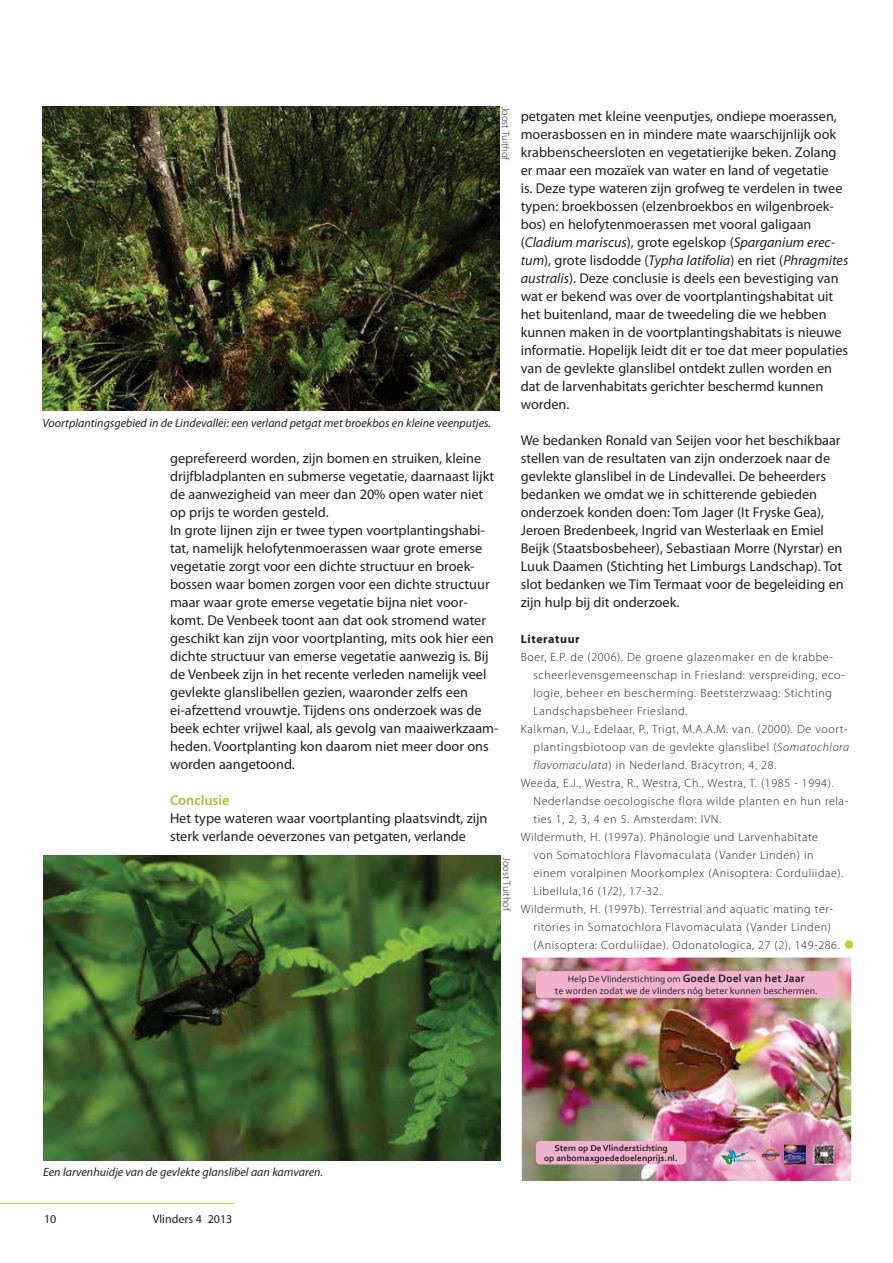
<style>
.page{position:relative;width:893px;height:1263px;background:#fff}
.page>*{position:absolute;margin:0;border:0;box-sizing:border-box;transform-origin:0 0}
.t1{font:14.25px/18px "Myriad Pro";color:#231f20}
.t2{font:600 14.25px "Myriad Pro";color:#a6c039}
.t3{font:300 12px "Myriad Pro";letter-spacing:.05em;color:#231f20}
.t4{font:italic 12px "Myriad Pro";color:#231f20}
.t5{font:12px "Myriad Pro";color:#231f20}
.t6{font:700 12px "Myriad Pro";letter-spacing:.05em;color:#231f20}
.t7{font:300 10.5px "Myriad Pro";color:#231f20}
.t8{font:9.75px "Corbel";color:#231f20;scale:1.04 1}
.t9{font:9.45px "Corbel";color:#231f20;scale:1.04 1}
.t10{font:700 9px/10.8px "Corbel";color:#231f20;text-align:center;scale:1.04 1}
.s1{font-style:italic}
.s2{font-weight:700;font-size:11.25px}
</style>
<div class="page">
<hr style="left:0;top:1203px;width:234px;height:1px;background:#c5d02e">
<img style="left:43px;top:107px;width:456px;height:304px">
<img style="left:43px;top:856px;width:457px;height:304px">
<div style="left:845px;top:940px;width:8px;height:9px;background:#c5d02e;border-radius:50%"></div>
<img style="left:522px;top:958px;width:329px;height:223px">
<div style="left:536px;top:1141px;width:150px;height:23px;background:#f1b2cd;border-radius:5px"></div>
<div style="left:536px;top:971px;width:301px;height:27px;background:#f1b2cd;border-radius:5px"></div>
<svg style="left:722px;top:1145px;width:34px;height:19px"></svg>
<img style="left:760px;top:1148px;width:20px;height:14px">
<img style="left:785px;top:1145px;width:20px;height:19px">
<img style="left:813px;top:1145px;width:21px;height:19px">
<p class="t7" style="left:510px;top:107px;width:55px;rotate:90deg">Joost Tuithof</p>
<p class="t4" style="left:43px;top:418px;width:450px">Voortplantingsgebied in de Lindevallei: een verland petgat met broekbos en kleine veenputjes.</p>
<p class="t1" style="left:170px;top:450px;width:330px">geprefereerd worden, zijn bomen en struiken, kleine drijfbladplanten en submerse vegetatie, daarnaast lijkt de aanwezigheid van meer dan 20% open water niet op prijs te worden gesteld.<br>In grote lijnen zijn er twee typen voortplantingshabi&shy;tat, namelijk helofytenmoerassen waar grote emerse vegetatie zorgt voor een dichte structuur en broek&shy;bossen waar bomen zorgen voor een dichte structuur maar waar grote emerse vegetatie bijna niet voor&shy;komt. De Venbeek toont aan dat ook stromend water geschikt kan zijn voor voortplanting, mits ook hier een dichte structuur van emerse vegetatie aanwezig is. Bij de Venbeek zijn in het recente verleden namelijk veel gevlekte glanslibellen gezien, waaronder zelfs een ei-afzettend vrouwtje. Tijdens ons onderzoek was de beek echter vrijwel kaal, als gevolg van maaiwerkzaam&shy;heden. Voortplanting kon daarom niet meer door ons worden aangetoond.</p>
<p class="t2" style="left:170px;top:795px;width:61px">Conclusie</p>
<p class="t1" style="left:170px;top:810px;width:319px">Het type wateren waar voortplanting plaatsvindt, zijn sterk verlande oeverzones van petgaten, verlande</p>
<p class="t7" style="left:511px;top:857px;width:55px;rotate:90deg">Joost Tuithof</p>
<p class="t1" style="left:521px;top:108px;width:329px">petgaten met kleine veenputjes, ondiepe moerassen, moerasbossen en in mindere mate waarschijnlijk ook krabbenscheersloten en vegetatierijke beken. Zolang er maar een mozaïek van water en land of vegetatie<br>is. Deze type wateren zijn grofweg te verdelen in twee typen: broekbossen (elzenbroekbos en wilgenbroek&shy;bos) en helofytenmoerassen met vooral galigaan (<span class="s1">Cladium mariscus</span>), grote egelskop (<span class="s1">Sparganium erec&shy;tum</span>), grote lisdodde (<span class="s1">Typha latifolia</span>) en riet (<span class="s1">Phragmites australis</span>). Deze conclusie is deels een bevestiging van wat er bekend was over de voortplantingshabitat uit het buitenland, maar de tweedeling die we hebben kunnen maken in de voortplantingshabitats is nieuwe informatie. Hopelijk leidt dit er toe dat meer populaties van de gevlekte glanslibel ontdekt zullen worden en dat de larvenhabitats gerichter beschermd kunnen worden.</p>
<p class="t1" style="left:521px;top:432px;width:325px">We bedanken Ronald van Seijen voor het beschikbaar stellen van de resultaten van zijn onderzoek naar de gevlekte glanslibel in de Lindevallei. De beheerders bedanken we omdat we in schitterende gebieden onderzoek konden doen: Tom Jager (It Fryske Gea), Jeroen Bredenbeek, Ingrid van Westerlaak en Emiel Beijk (Staatsbosbeheer), Sebastiaan Morre (Nyrstar) en Luuk Daamen (Stichting het Limburgs Landschap). Tot slot bedanken we Tim Termaat voor de begeleiding en zijn hulp bij dit onderzoek.</p>
<p class="t6" style="left:521px;top:634px;width:61px">Literatuur</p>
<p class="t3" style="left:521px;top:652px;width:314px">Boer, E.P. de (2006). De groene glazenmaker en de krabbe-</p>
<p class="t3" style="left:533px;top:670px;width:313px">scheerlevensgemeenschap in Friesland: verspreiding, eco-</p>
<p class="t3" style="left:533px;top:688px;width:300px">logie, beheer en bescherming. Beetsterzwaag: Stichting</p>
<p class="t3" style="left:533px;top:706px;width:155px">Landschapsbeheer Friesland.</p>
<p class="t3" style="left:521px;top:724px;width:328px">Kalkman, V.J., Edelaar, P., Trigt, M.A.A.M. van. (2000). De voort-</p>
<p class="t3" style="left:533px;top:742px;width:317px">plantingsbiotoop van de gevlekte glanslibel (<span class="s1">Somatochlora</span></p>
<p class="t3" style="left:533px;top:760px;width:244px"><span class="s1">flavomaculata</span>) in Nederland. Bracytron, 4, 28.</p>
<p class="t3" style="left:521px;top:778px;width:314px">Weeda, E.J., Westra, R., Westra, Ch., Westra, T. (1985 - 1994).</p>
<p class="t3" style="left:533px;top:796px;width:316px">Nederlandse oecologische flora wilde planten en hun rela-</p>
<p class="t3" style="left:533px;top:814px;width:189px">ties 1, 2, 3, 4 en 5. Amsterdam: IVN.</p>
<p class="t3" style="left:521px;top:832px;width:299px">Wildermuth, H. (1997a). Phänologie und Larvenhabitate</p>
<p class="t3" style="left:533px;top:850px;width:282px">von Somatochlora Flavomaculata (Vander Linden) in</p>
<p class="t3" style="left:533px;top:868px;width:311px">einem voralpinen Moorkomplex (Anisoptera: Corduliidae).</p>
<p class="t3" style="left:533px;top:886px;width:129px">Libellula,16 (1/2), 17-32.</p>
<p class="t3" style="left:521px;top:904px;width:314px">Wildermuth, H. (1997b). Terrestrial and aquatic mating ter-</p>
<p class="t3" style="left:533px;top:922px;width:299px">ritories in Somatochlora Flavomaculata (Vander Linden)</p>
<p class="t3" style="left:533px;top:940px;width:308px">(Anisoptera: Corduliidae). Odonatologica, 27 (2), 149-286.</p>
<p class="t9" style="left:568px;top:975px;width:230px">Help De Vlinderstichting om <span class="s2">Goede Doel van het Jaar</span></p>
<p class="t8" style="left:555px;top:987px;width:254px">te worden zodat we de vlinders nóg beter kunnen beschermen.</p>
<p class="t4" style="left:43px;top:1167px;width:281px">Een larvenhuidje van de gevlekte glanslibel aan kamvaren.</p>
<p class="t5" style="left:44px;top:1214px;width:14px">10</p>
<p class="t5" style="left:153px;top:1214px;width:81px">Vlinders 4 2013</p>
<p class="t10" style="left:544px;top:1143px;width:130px">Stem op De Vlinderstichting<br>op anbomaxgoededoelenprijs.nl.</p>
</div>
